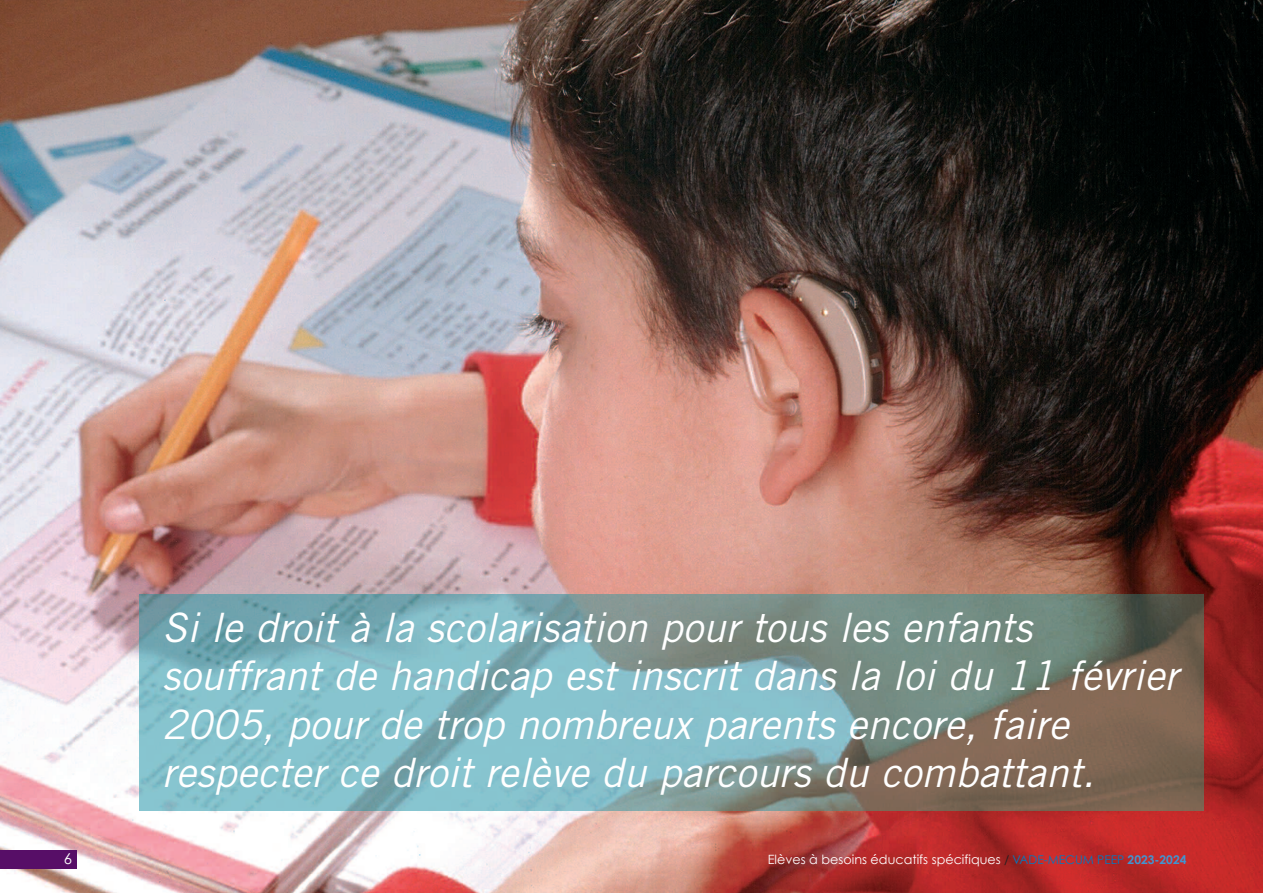
<style>
.page{position:relative;width:1263px;height:893px;background:#fff}
.page>*{position:absolute;margin:0;border:0;box-sizing:border-box;transform-origin:0 0}
.t1{font:italic 40.5px/48.6px "Trade Gothic";letter-spacing:.005em;color:#fff}
.t2{font:15px "Century Gothic";color:#fff}
.t3{font:12.75px "Century Gothic";color:#fff}
.s1{font-size:12px;color:#231f20}
.s2{font-size:12px;color:#007ac2}
.s3{font-weight:700;font-size:12px;color:#4194d0}
</style>
<div class="page">
<img style="left:0;top:0;width:1263px;height:893px">
<img style="left:140px;top:594px;width:1064px;height:216px">
<div style="left:0;top:850px;width:77px;height:18px;background:#570e67"></div>
<p class="t1" style="left:162px;top:607px;width:1017px">Si le droit à la scolarisation pour tous les enfants souffrant de handicap est inscrit dans la loi du 11 février 2005, pour de trop nombreux parents encore, faire respecter ce droit relève du parcours du combattant.</p>
<p class="t2" style="left:64px;top:849px;width:10px">6</p>
<p class="t3" style="left:768px;top:851px;width:420px">Elèves à besoins éducatifs spécifiques <span class="s1">/</span> <span class="s2">VADE-MECUM PEEP</span> <span class="s3">2023-2024</span></p>
</div>
